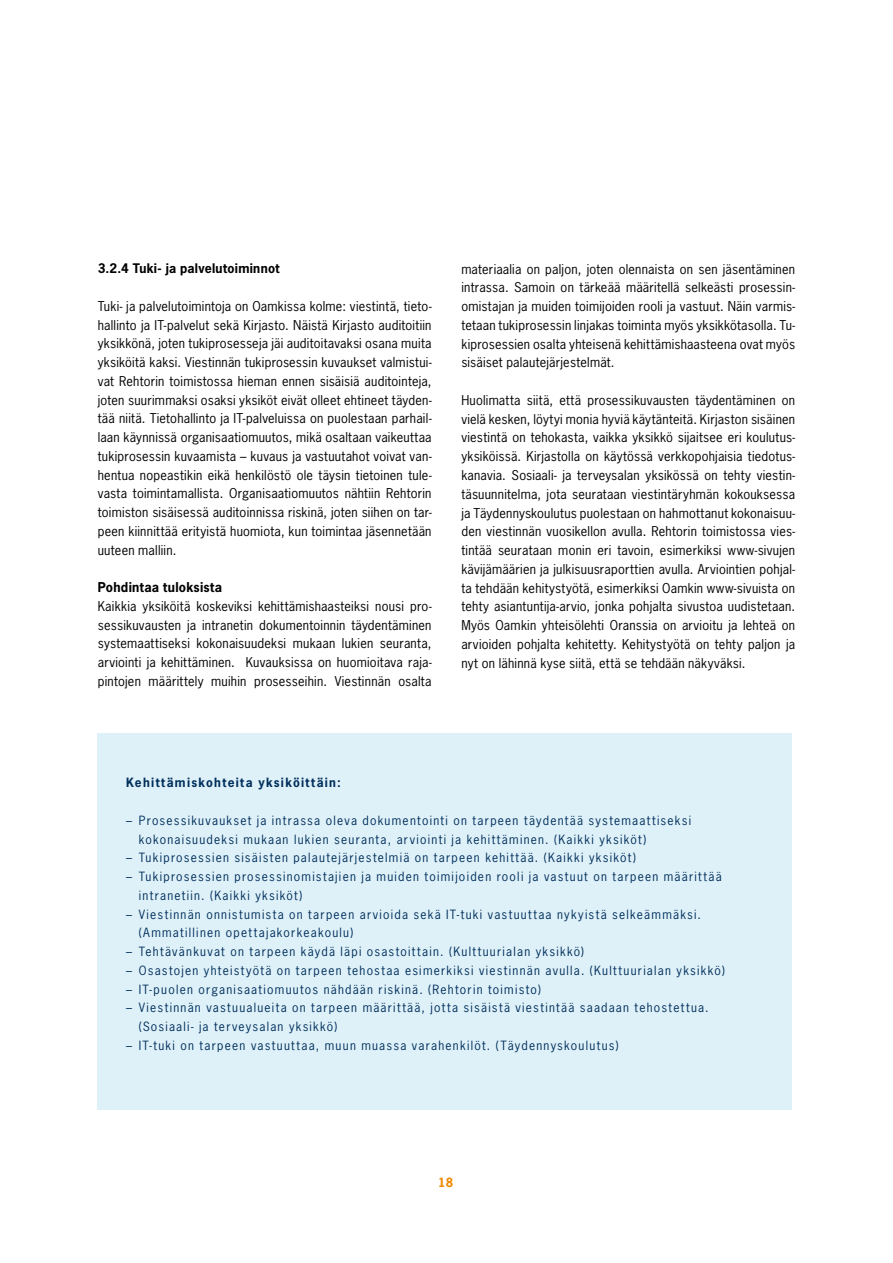
<style>
.page{position:relative;width:893px;height:1263px;background:#fff}
.page>*{position:absolute;margin:0;border:0;box-sizing:border-box;transform-origin:0 0}
.t1{font:12.75px/18.8px "News Gothic Std";letter-spacing:.015em;color:#000;text-align:justify}
.t2{font:700 12.75px "News Gothic Std";letter-spacing:.025em;color:#000}
.t3{font:700 12.45px "News Gothic Std";letter-spacing:.02em;color:#000}
.t4{font:12px/18.8px "News Gothic Std";letter-spacing:.105em;color:#002f5c}
.t5{font:700 12px "News Gothic Std";letter-spacing:.11em;color:#002f5c}
.t6{font:700 12px "News Gothic Std";color:#f08a00}
</style>
<div class="page">
<div style="left:98px;top:733px;width:694px;height:377px;background:#dff1f8"></div>
<p class="t3" style="left:98px;top:260px;width:183px">3.2.4 Tuki- ja palvelutoiminnot</p>
<p class="t1" style="left:98px;top:297px;width:335px">Tuki- ja palvelutoimintoja on Oamkissa kolme: viestintä, tieto&shy;hallinto ja IT-palvelut sekä Kirjasto. Näistä Kirjasto auditoitiin yksikkönä, joten tukiprosesseja jäi auditoitavaksi osana muita yksiköitä kaksi. Viestinnän tukiprosessin kuvaukset valmistui&shy;vat Rehtorin toimistossa hieman ennen sisäisiä auditointeja, joten suurimmaksi osaksi yksiköt eivät olleet ehtineet täyden&shy;tää niitä. Tietohallinto ja IT-palveluissa on puolestaan parhail&shy;laan käynnissä organisaatiomuutos, mikä osaltaan vaikeuttaa tukiprosessin kuvaamista – kuvaus ja vastuutahot voivat van&shy;hentua nopeastikin eikä henkilöstö ole täysin tietoinen tule&shy;vasta toimintamallista. Organisaatiomuutos nähtiin Rehtorin toimiston sisäisessä auditoinnissa riskinä, joten siihen on tar&shy;peen kiinnittää erityistä huomiota, kun toimintaa jäsennetään uuteen malliin.</p>
<p class="t2" style="left:98px;top:579px;width:126px">Pohdintaa tuloksista</p>
<p class="t1" style="left:98px;top:597px;width:335px">Kaikkia yksiköitä koskeviksi kehittämishaasteiksi nousi pro&shy;sessikuvausten ja intranetin dokumentoinnin täydentäminen systemaattiseksi kokonaisuudeksi mukaan lukien seuranta, arviointi ja kehittäminen. Kuvauksissa on huomioitava raja&shy;pintojen määrittely muihin prosesseihin. Viestinnän osalta</p>
<p class="t1" style="left:461px;top:259px;width:335px">materiaalia on paljon, joten olennaista on sen jäsentäminen intrassa. Samoin on tärkeää määritellä selkeästi prosessin&shy;omistajan ja muiden toimijoiden rooli ja vastuut. Näin varmis&shy;tetaan tukiprosessin linjakas toiminta myös yksikkötasolla. Tu&shy;kiprosessien osalta yhteisenä kehittämishaasteena ovat myös sisäiset palautejärjestelmät.</p>
<p class="t1" style="left:461px;top:391px;width:335px">Huolimatta siitä, että prosessikuvausten täydentäminen on vielä kesken, löytyi monia hyviä käytänteitä. Kirjaston sisäinen viestintä on tehokasta, vaikka yksikkö sijaitsee eri koulutus&shy;yksiköissä. Kirjastolla on käytössä verkkopohjaisia tiedotus&shy;kanavia. Sosiaali- ja terveysalan yksikössä on tehty viestin&shy;täsuunnitelma, jota seurataan viestintäryhmän kokouksessa ja Täydennyskoulutus puolestaan on hahmottanut kokonaisuu&shy;den viestinnän vuosikellon avulla. Rehtorin toimistossa vies&shy;tintää seurataan monin eri tavoin, esimerkiksi www-sivujen kävijämäärien ja julkisuusraporttien avulla. Arviointien pohjal&shy;ta tehdään kehitystyötä, esimerkiksi Oamkin www-sivuista on tehty asiantuntija-arvio, jonka pohjalta sivustoa uudistetaan.<br>Myös Oamkin yhteisölehti Oranssia on arvioitu ja lehteä on arvioiden pohjalta kehitetty. Kehitystyötä on tehty paljon ja nyt on lähinnä kyse siitä, että se tehdään näkyväksi.</p>
<p class="t5" style="left:126px;top:775px;width:216px">Kehittämiskohteita yksiköittäin:</p>
<p class="t4" style="left:139px;top:811px;width:554px;text-indent:-13px">– Prosessikuvaukset ja intrassa oleva dokumentointi on tarpeen täydentää systemaattiseksi kokonaisuudeksi mukaan lukien seuranta, arviointi ja kehittäminen. (Kaikki yksiköt)</p>
<p class="t4" style="left:126px;top:848px;width:511px">– Tukiprosessien sisäisten palautejärjestelmiä on tarpeen kehittää. (Kaikki yksiköt)</p>
<p class="t4" style="left:139px;top:867px;width:584px;text-indent:-13px">– Tukiprosessien prosessinomistajien ja muiden toimijoiden rooli ja vastuut on tarpeen määrittää intranetiin. (Kaikki yksiköt)</p>
<p class="t4" style="left:139px;top:904px;width:564px;text-indent:-13px">– Viestinnän onnistumista on tarpeen arvioida sekä IT-tuki vastuuttaa nykyistä selkeämmäksi. (Ammatillinen opettajakorkeakoulu)</p>
<p class="t4" style="left:126px;top:942px;width:459px">– Tehtävänkuvat on tarpeen käydä läpi osastoittain. (Kulttuurialan yksikkö)</p>
<p class="t4" style="left:126px;top:961px;width:600px">– Osastojen yhteistyötä on tarpeen tehostaa esimerkiksi viestinnän avulla. (Kulttuurialan yksikkö)</p>
<p class="t4" style="left:126px;top:979px;width:416px">– IT-puolen organisaatiomuutos nähdään riskinä. (Rehtorin toimisto)</p>
<p class="t4" style="left:139px;top:998px;width:571px;text-indent:-13px">– Viestinnän vastuualueita on tarpeen määrittää, jotta sisäistä viestintää saadaan tehostettua. (Sosiaali- ja terveysalan yksikkö)</p>
<p class="t4" style="left:126px;top:1036px;width:494px">– IT-tuki on tarpeen vastuuttaa, muun muassa varahenkilöt. (Täydennyskoulutus)</p>
<p class="t6" style="left:438px;top:1174px;width:16px">18</p>
</div>
